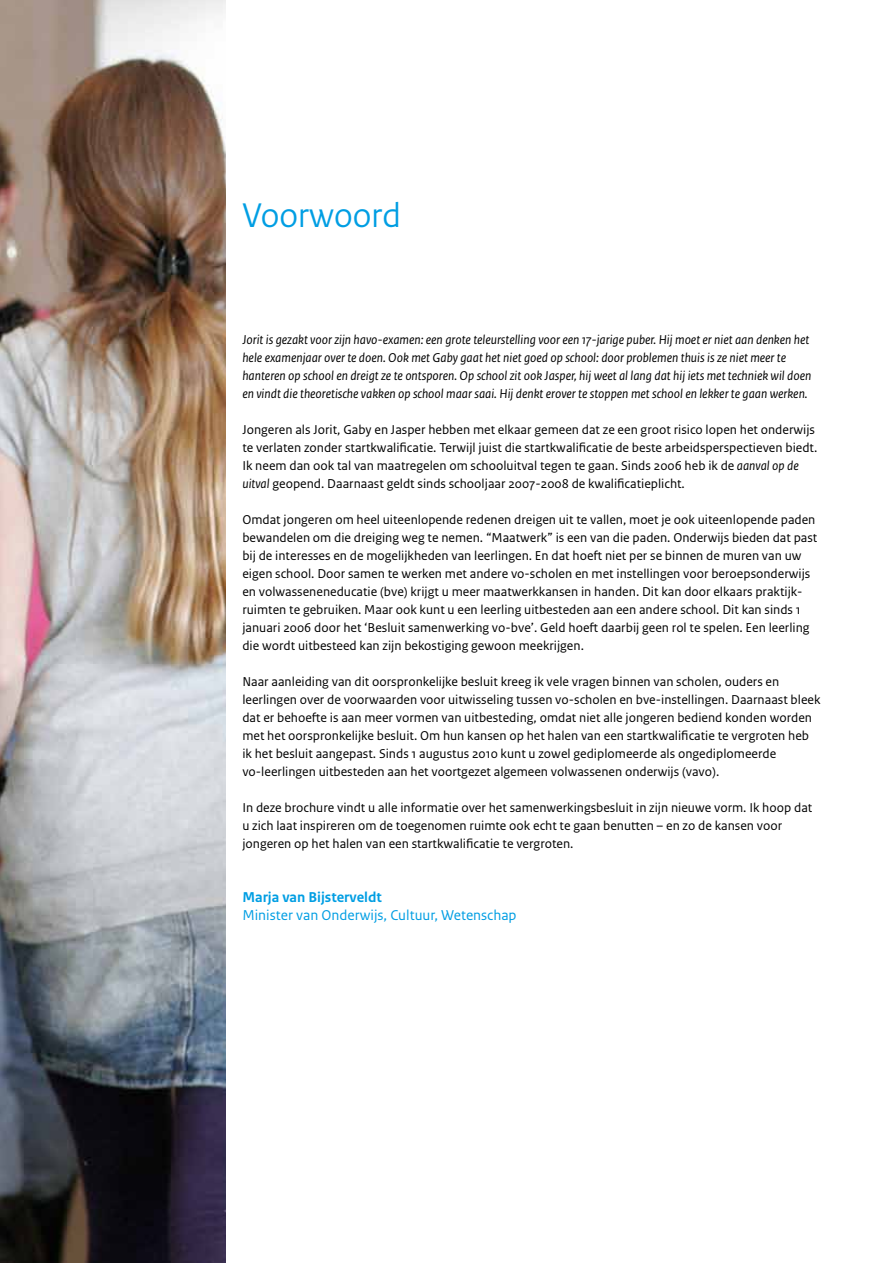
<style>
.page{position:relative;width:893px;height:1263px;background:#fff}
.page>*{position:absolute;margin:0;border:0;box-sizing:border-box;transform-origin:0 0}
.t1{font:36px "Rijksoverheid Sans Heading";color:#009ee3}
.t2{font:15px "Rijksoverheid Sans Text";color:#009ee3}
.t3{font:700 15px "Rijksoverheid Sans Text";color:#009ee3}
.t4{font:13.5px/18px "Rijksoverheid Sans Text";color:#000}
.t5{font:italic 13.5px/18px "Rijksoverheid Sans Text";color:#000}
.s1{font-style:italic}
</style>
<div class="page">
<img style="left:0;top:0;width:225px;height:1263px">
<h1 class="t1" style="left:242px;top:194px;width:160px">Voorwoord</h1>
<p class="t5" style="left:242px;top:331px;width:570px">Jorit is gezakt voor zijn havo-examen: een grote teleurstelling voor een 17-jarige puber. Hij moet er niet aan denken het hele examenjaar over te doen. Ook met Gaby gaat het niet goed op school: door problemen thuis is ze niet meer te hanteren op school en dreigt ze te ontsporen. Op school zit ook Jasper, hij weet al lang dat hij iets met techniek wil doen en vindt die theoretische vakken op school maar saai. Hij denkt erover te stoppen met school en lekker te gaan werken.</p>
<p class="t4" style="left:242px;top:421px;width:576px">Jongeren als Jorit, Gaby en Jasper hebben met elkaar gemeen dat ze een groot risico lopen het onderwijs te verlaten zonder startkwalificatie. Terwijl juist die startkwalificatie de beste arbeidsperspectieven biedt.<br>Ik neem dan ook tal van maatregelen om schooluitval tegen te gaan. Sinds 2006 heb ik de <span class="s1">aanval op de uitval</span> geopend. Daarnaast geldt sinds schooljaar 2007-2008 de kwalificatieplicht.</p>
<p class="t4" style="left:242px;top:511px;width:577px">Omdat jongeren om heel uiteenlopende redenen dreigen uit te vallen, moet je ook uiteenlopende paden bewandelen om die dreiging weg te nemen. “Maatwerk” is een van die paden. Onderwijs bieden dat past bij de interesses en de mogelijkheden van leerlingen. En dat hoeft niet per se binnen de muren van uw eigen school. Door samen te werken met andere vo-scholen en met instellingen voor beroepsonderwijs en volwasseneneducatie (bve) krijgt u meer maatwerkkansen in handen. Dit kan door elkaars praktijk&shy;ruimten te gebruiken. Maar ook kunt u een leerling uitbesteden aan een andere school. Dit kan sinds 1 januari 2006 door het ‘Besluit samenwerking vo-bve’. Geld hoeft daarbij geen rol te spelen. Een leerling die wordt uitbesteed kan zijn bekostiging gewoon meekrijgen.</p>
<p class="t4" style="left:242px;top:673px;width:580px">Naar aanleiding van dit oorspronkelijke besluit kreeg ik vele vragen binnen van scholen, ouders en leerlingen over de voorwaarden voor uitwisseling tussen vo-scholen en bve-instellingen. Daarnaast bleek dat er behoefte is aan meer vormen van uitbesteding, omdat niet alle jongeren bediend konden worden met het oorspronkelijke besluit. Om hun kansen op het halen van een startkwalificatie te vergroten heb ik het besluit aangepast. Sinds 1 augustus 2010 kunt u zowel gediplomeerde als ongediplomeerde vo-leerlingen uitbesteden aan het voortgezet algemeen volwassenen onderwijs (vavo).</p>
<p class="t4" style="left:242px;top:799px;width:571px">In deze brochure vindt u alle informatie over het samenwerkingsbesluit in zijn nieuwe vorm. Ik hoop dat u zich laat inspireren om de toegenomen ruimte ook echt te gaan benutten – en zo de kansen voor jongeren op het halen van een startkwalificatie te vergroten.</p>
<p class="t3" style="left:242px;top:888px;width:141px">Marja van Bijsterveldt</p>
<p class="t2" style="left:242px;top:906px;width:276px">Minister van Onderwijs, Cultuur, Wetenschap</p>
</div>
